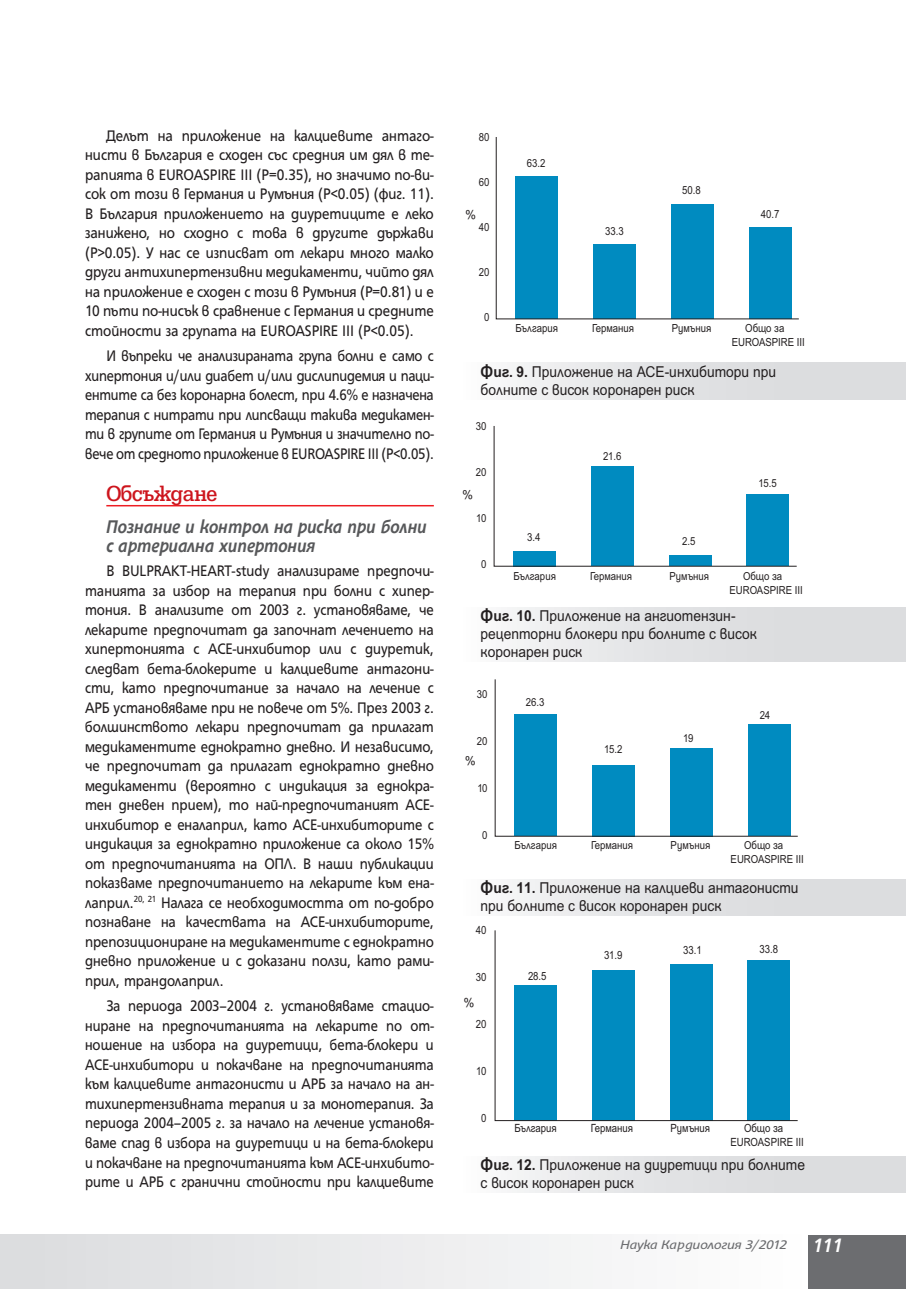
<style>
.page{position:relative;width:906px;height:1289px;background:#fff}
.page>*{position:absolute;margin:0;border:0;box-sizing:border-box;transform-origin:0 0}
.t1{font:500 23.1px "Egyptian Bg";color:#cd151d;scale:.91 1}
.t2{font:italic 700 21px "HS Grotesk Bg";color:#fff;scale:.9 1}
.t3{font:italic 700 19.8px/19.5px "HS Grotesk Bg";letter-spacing:-.01em;color:#57585a;scale:.89 1}
.t4{font:16.5px/19.5px "HS Grotesk Bg";color:#231f20;text-align:justify;scale:.89 1}
.t5{font:16.5px/19.5px "HS Grotesk Bg";color:#231f20;text-align:justify;scale:.9 1}
.t6{font:16.5px/19.5px "HS Grotesk Bg";color:#231f20;text-align:justify;scale:.88 1}
.t7{font:16.5px/19.6px "HS Grotesk Bg";color:#231f20;text-align:justify;scale:.87 1}
.t8{font:15px/18px "SP Ariel";color:#231f20;scale:.92 1}
.t9{font:italic 13.5px "HS Grotesk Bg";letter-spacing:-.01em;color:#6c6d70;scale:1.1 1}
.t10{font:12.75px "SP Ariel";color:#231f20}
.t11{font:12.6px "SP Ariel";color:#231f20}
.t12{font:12.45px "SP Ariel";color:#231f20}
.t13{font:11.25px/14.1px "SP Ariel";color:#231f20;scale:.85 1}
.t14{font:11.1px/13.8px "SP Ariel";color:#231f20;scale:.87 1}
.t15{font:11.1px/14px "SP Ariel";color:#231f20;scale:.86 1}
.s1{font-weight:700}
</style>
<div class="page">
<div style="left:0;top:1234px;width:808px;height:54px;background:linear-gradient(to right,#dadcde,#fefefe)"></div>
<div style="left:808px;top:1234px;width:98px;height:54px;background:#6c6d70"></div>
<hr style="left:106px;top:505px;width:328px;height:1px;background:#ee1d23">
<div style="left:459px;top:362px;width:447px;height:37px;background:linear-gradient(to right,#f5f6f6,#d5d6d8)"></div>
<div style="left:459px;top:607px;width:447px;height:54px;background:linear-gradient(to right,#f5f6f6,#d5d6d8)"></div>
<div style="left:459px;top:879px;width:447px;height:36px;background:linear-gradient(to right,#f5f6f6,#d5d6d8)"></div>
<div style="left:459px;top:1155px;width:447px;height:37px;background:linear-gradient(to right,#f5f6f6,#d5d6d8)"></div>
<svg style="left:495px;top:137px;width:304px;height:182px"></svg>
<svg style="left:494px;top:679px;width:304px;height:158px"></svg>
<svg style="left:493px;top:426px;width:304px;height:141px"></svg>
<svg style="left:494px;top:930px;width:304px;height:191px"></svg>
<p class="t5" style="left:85px;top:127px;width:389px;text-indent:21px">Делът на приложение на калциевите антаго&shy;нисти в България е сходен със средния им дял в те&shy;рапията в EUROASPIRE III (P=0.35), но значимо по-ви&shy;сок от този в Германия и Румъния (P&lt;0.05) (фиг. 11).<br>В България приложението на диуретиците е леко занижено, но сходно с това в другите държави (P&gt;0.05). У нас се изписват от лекари много малко други антихипертензивни медикаменти, чийто дял на приложение е сходен с този в Румъния (P=0.81) и е 10 пъти по-нисък в сравнение с Германия и средните стойности за групата на EUROASPIRE III (P&lt;0.05).</p>
<p class="t7" style="left:85px;top:347px;width:402px;text-indent:21px">И въпреки че анализираната група болни е само с хипертония и/или диабет и/или дислипидемия и паци&shy;ентите са без коронарна болест, при 4.6% е назначена терапия с нитрати при липсващи такива медикамен&shy;ти в групите от Германия и Румъния и значително по&shy;вече от средното приложение в EUROASPIRE III (P&lt;0.05).</p>
<h1 class="t1" style="left:106px;top:485px;width:123px">Обсъждане</h1>
<p class="t3" style="left:106px;top:518px;width:362px">Познание и контрол на риска при болни с артериална хипертония</p>
<p class="t4" style="left:85px;top:562px;width:393px;text-indent:21px">В BULPRAKT-HEART-study анализираме предпочи&shy;танията за избор на терапия при болни с хипер&shy;тония. В анализите от 2003 г. установяваме, че лекарите предпочитат да започнат лечението на хипертонията с АСЕ-инхибитор или с диуретик, следват бета-блокерите и калциевите антагони&shy;сти, като предпочитание за начало на лечение с АРБ установяваме при не повече от 5%. През 2003 г. болшинството лекари предпочитат да прилагат медикаментите еднократно дневно. И независимо, че предпочитат да прилагат еднократно дневно медикаменти (вероятно с индикация за еднокра&shy;тен дневен прием), то най-предпочитаният АСЕ&shy;инхибитор е еналаприл, като АСЕ-инхибиторите с индикация за еднократно приложение са около 15% от предпочитанията на ОПЛ. В наши публикации показваме предпочитанието на лекарите към ена&shy;лаприл.<sup>20,</sup> <sup>21</sup> Налага се необходимостта от по-добро познаване на качествата на АСЕ-инхибиторите, препозициониране на медикаментите с еднократно дневно приложение и с доказани ползи, като рами&shy;прил, трандолаприл.</p>
<p class="t6" style="left:85px;top:997px;width:398px;text-indent:21px">За периода 2003–2004 г. установяваме стацио&shy;ниране на предпочитанията на лекарите по от&shy;ношение на избора на диуретици, бета-блокери и АСЕ-инхибитори и покачване на предпочитанията към калциевите антагонисти и АРБ за начало на ан&shy;тихипертензивната терапия и за монотерапия. За периода 2004–2005 г. за начало на лечение установя&shy;ваме спад в избора на диуретици и на бета-блокери и покачване на предпочитанията към АСЕ-инхибито&shy;рите и АРБ с гранични стойности при калциевите</p>
<p class="t15" style="left:479px;top:131px;width:14px">80</p>
<p class="t15" style="left:479px;top:176px;width:14px">60</p>
<p class="t15" style="left:479px;top:221px;width:14px">40</p>
<p class="t15" style="left:479px;top:266px;width:14px">20</p>
<p class="t15" style="left:484px;top:311px;width:8px">0</p>
<p class="t11" style="left:465px;top:210px;width:13px">%</p>
<p class="t15" style="left:527px;top:157px;width:23px">63.2</p>
<p class="t15" style="left:605px;top:225px;width:23px">33.3</p>
<p class="t15" style="left:682px;top:184px;width:23px">50.8</p>
<p class="t15" style="left:761px;top:208px;width:23px">40.7</p>
<p class="t15" style="left:515px;top:322px;width:51px">България</p>
<p class="t15" style="left:592px;top:322px;width:50px">Германия</p>
<p class="t15" style="left:671px;top:322px;width:48px">Румъния</p>
<p class="t15" style="left:731px;top:322px;width:87px;text-indent:14px">Общо за<br>EUROASPIRE III</p>
<p class="t8" style="left:480px;top:364px;width:323px"><span class="s1">Фиг. 9.</span> Приложение на ACE-инхибитори при болните с висок коронарен риск</p>
<p class="t14" style="left:476px;top:420px;width:14px">30</p>
<p class="t14" style="left:476px;top:466px;width:14px">20</p>
<p class="t14" style="left:476px;top:512px;width:13px">10</p>
<p class="t14" style="left:481px;top:558px;width:8px">0</p>
<p class="t12" style="left:462px;top:490px;width:13px">%</p>
<p class="t14" style="left:527px;top:531px;width:17px">3.4</p>
<p class="t14" style="left:603px;top:450px;width:23px">21.6</p>
<p class="t14" style="left:682px;top:535px;width:17px">2.5</p>
<p class="t14" style="left:758px;top:477px;width:22px">15.5</p>
<p class="t14" style="left:513px;top:570px;width:50px">България</p>
<p class="t14" style="left:590px;top:570px;width:50px">Германия</p>
<p class="t14" style="left:669px;top:570px;width:47px">Румъния</p>
<p class="t14" style="left:729px;top:570px;width:86px;text-indent:14px">Общо за<br>EUROASPIRE III</p>
<p class="t8" style="left:480px;top:608px;width:302px"><span class="s1">Фиг. 10.</span> Приложение на ангиотензин&shy;рецепторни блокери при болните с висок коронарен риск</p>
<p class="t14" style="left:477px;top:688px;width:14px">30</p>
<p class="t14" style="left:477px;top:735px;width:14px">20</p>
<p class="t14" style="left:477px;top:782px;width:13px">10</p>
<p class="t14" style="left:482px;top:829px;width:8px">0</p>
<p class="t12" style="left:465px;top:756px;width:13px">%</p>
<p class="t14" style="left:526px;top:695px;width:23px">26.3</p>
<p class="t14" style="left:604px;top:743px;width:22px">15.2</p>
<p class="t14" style="left:683px;top:732px;width:13px">19</p>
<p class="t14" style="left:760px;top:709px;width:14px">24</p>
<p class="t14" style="left:514px;top:839px;width:50px">България</p>
<p class="t14" style="left:591px;top:839px;width:50px">Германия</p>
<p class="t14" style="left:670px;top:839px;width:47px">Румъния</p>
<p class="t14" style="left:730px;top:839px;width:86px;text-indent:14px">Общо за<br>EUROASPIRE III</p>
<p class="t8" style="left:480px;top:879px;width:347px"><span class="s1">Фиг. 11.</span> Приложение на калциеви антагонисти при болните с висок коронарен риск</p>
<p class="t13" style="left:476px;top:923px;width:14px">40</p>
<p class="t13" style="left:476px;top:970px;width:14px">30</p>
<p class="t13" style="left:476px;top:1017px;width:14px">20</p>
<p class="t13" style="left:476px;top:1064px;width:13px">10</p>
<p class="t13" style="left:481px;top:1111px;width:8px">0</p>
<p class="t10" style="left:463px;top:997px;width:13px">%</p>
<p class="t13" style="left:528px;top:969px;width:23px">28.5</p>
<p class="t13" style="left:604px;top:949px;width:23px">31.9</p>
<p class="t13" style="left:683px;top:943px;width:23px">33.1</p>
<p class="t13" style="left:759px;top:942px;width:23px">33.8</p>
<p class="t13" style="left:514px;top:1122px;width:51px">България</p>
<p class="t13" style="left:591px;top:1122px;width:51px">Германия</p>
<p class="t13" style="left:670px;top:1122px;width:48px">Румъния</p>
<p class="t13" style="left:730px;top:1122px;width:88px;text-indent:14px">Общо за<br>EUROASPIRE III</p>
<p class="t8" style="left:480px;top:1157px;width:354px"><span class="s1">Фиг. 12.</span> Приложение на диуретици при болните с висок коронарен риск</p>
<p class="t9" style="left:620px;top:1239px;width:153px">Наука Кардиология 3/2012</p>
<p class="t2" style="left:813px;top:1237px;width:34px">111</p>
</div>
